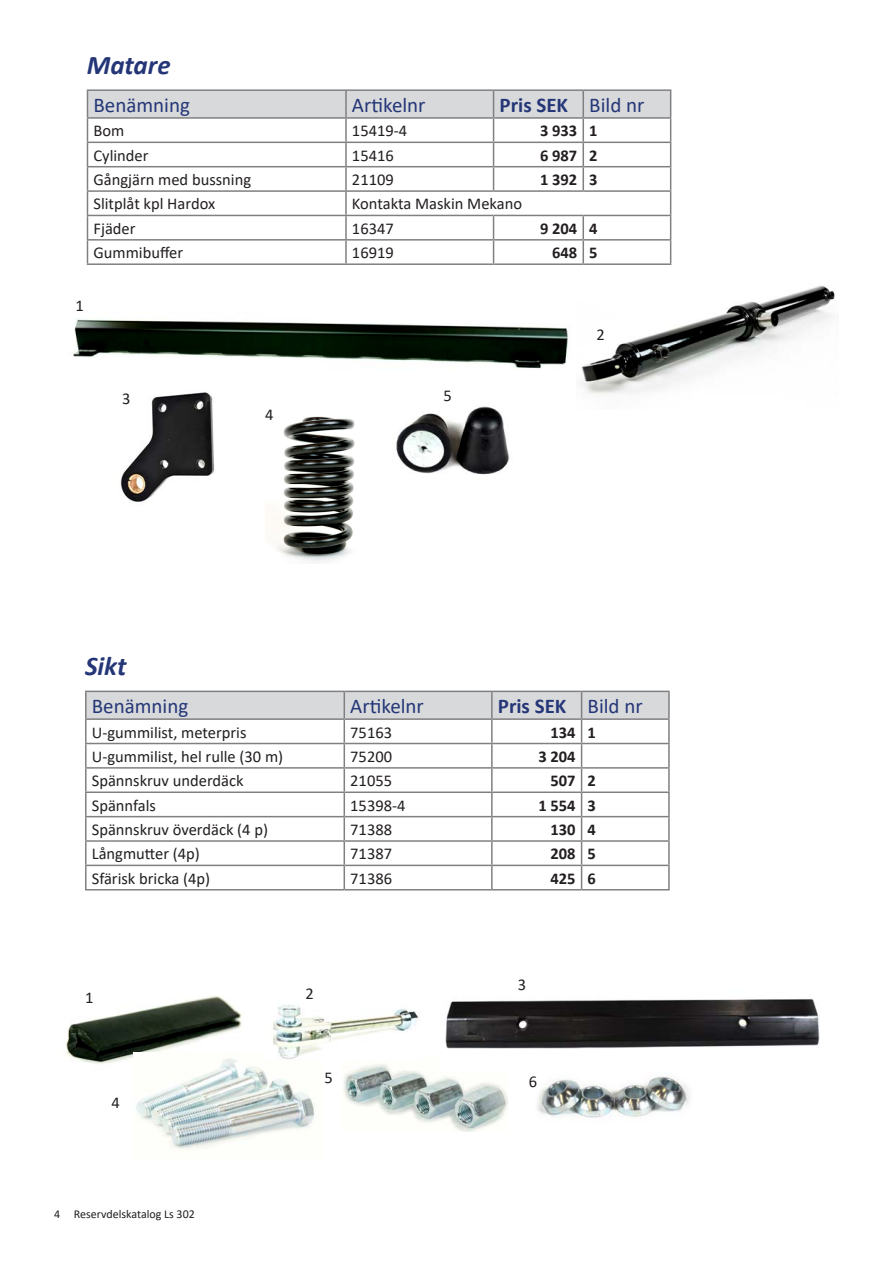
<style>
.page{position:relative;width:893px;height:1263px;background:#fff}
.page>*{position:absolute;margin:0;border:0;box-sizing:border-box;transform-origin:0 0}
.Innehållsrubrik{font:italic 700 27px "Calibri";color:#243677}
.t1{font:21px "Calibri";color:#243677}
.t2{font:700 21px "Calibri";color:#243677}
.t3{font:16.5px "Calibri";color:#231f20}
.t4{font:700 16.5px "Calibri";color:#231f20}
.t5{font:12px "Calibri";color:#231f20}
</style>
<div class="page">
<hr style="left:87px;top:89px;width:259px;height:2px;background:#808083">
<hr style="left:346px;top:89px;width:148px;height:2px;background:#808083">
<hr style="left:494px;top:89px;width:89px;height:2px;background:#808083">
<hr style="left:583px;top:89px;width:88px;height:2px;background:#808083">
<svg style="left:87px;top:90px;width:584px;height:173px"></svg>
<hr style="left:87px;top:263px;width:259px;height:2px;background:#808083">
<hr style="left:346px;top:263px;width:148px;height:2px;background:#808083">
<hr style="left:494px;top:263px;width:89px;height:2px;background:#808083">
<hr style="left:583px;top:263px;width:88px;height:2px;background:#808083">
<hr style="left:85px;top:691px;width:259px;height:1px;background:#808083">
<hr style="left:85px;top:692px;width:2px;height:26px;background:#808083">
<hr style="left:582px;top:691px;width:88px;height:1px;background:#808083">
<hr style="left:668px;top:692px;width:2px;height:26px;background:#808083">
<hr style="left:85px;top:718px;width:259px;height:2px;background:#808083">
<hr style="left:85px;top:720px;width:2px;height:23px;background:#808083">
<hr style="left:582px;top:718px;width:88px;height:2px;background:#808083">
<hr style="left:668px;top:720px;width:2px;height:23px;background:#808083">
<hr style="left:85px;top:743px;width:259px;height:1px;background:#808083">
<hr style="left:85px;top:744px;width:2px;height:23px;background:#808083">
<hr style="left:582px;top:743px;width:88px;height:1px;background:#808083">
<hr style="left:668px;top:744px;width:2px;height:23px;background:#808083">
<hr style="left:85px;top:767px;width:259px;height:2px;background:#808083">
<hr style="left:85px;top:769px;width:2px;height:22px;background:#808083">
<hr style="left:582px;top:767px;width:88px;height:2px;background:#808083">
<hr style="left:668px;top:769px;width:2px;height:22px;background:#808083">
<hr style="left:85px;top:791px;width:259px;height:2px;background:#808083">
<hr style="left:85px;top:793px;width:2px;height:23px;background:#808083">
<hr style="left:582px;top:791px;width:88px;height:2px;background:#808083">
<hr style="left:668px;top:793px;width:2px;height:23px;background:#808083">
<hr style="left:85px;top:816px;width:259px;height:1px;background:#808083">
<hr style="left:85px;top:817px;width:2px;height:23px;background:#808083">
<hr style="left:582px;top:816px;width:88px;height:1px;background:#808083">
<hr style="left:668px;top:817px;width:2px;height:23px;background:#808083">
<hr style="left:85px;top:840px;width:259px;height:2px;background:#808083">
<hr style="left:85px;top:842px;width:2px;height:23px;background:#808083">
<hr style="left:582px;top:840px;width:88px;height:2px;background:#808083">
<hr style="left:668px;top:842px;width:2px;height:23px;background:#808083">
<hr style="left:85px;top:865px;width:259px;height:1px;background:#808083">
<hr style="left:85px;top:866px;width:2px;height:23px;background:#808083">
<hr style="left:582px;top:865px;width:88px;height:1px;background:#808083">
<svg style="left:86px;top:691px;width:583px;height:198px"></svg>
<hr style="left:668px;top:866px;width:2px;height:23px;background:#808083">
<hr style="left:85px;top:889px;width:259px;height:1px;background:#808083">
<hr style="left:344px;top:889px;width:148px;height:1px;background:#808083">
<hr style="left:492px;top:889px;width:90px;height:1px;background:#808083">
<hr style="left:582px;top:889px;width:88px;height:1px;background:#808083">
<img style="left:581px;top:286px;width:254px;height:108px">
<img style="left:120px;top:392px;width:94px;height:112px">
<img style="left:265px;top:416px;width:90px;height:147px">
<img style="left:396px;top:406px;width:113px;height:69px">
<img style="left:73px;top:318px;width:496px;height:51px">
<img style="left:66px;top:996px;width:176px;height:68px">
<img style="left:537px;top:1076px;width:153px;height:42px">
<img style="left:343px;top:1064px;width:164px;height:67px">
<img style="left:134px;top:1053px;width:181px;height:97px">
<img style="left:440px;top:999px;width:380px;height:71px">
<img style="left:265px;top:1005px;width:154px;height:55px">
<p class="Innehållsrubrik" style="left:87px;top:46px;width:85px">Matare</p>
<p class="t1" style="left:93px;top:90px;width:98px">Benämning</p>
<p class="t1" style="left:352px;top:90px;width:75px">Artikelnr</p>
<p class="t2" style="left:500px;top:90px;width:70px">Pris SEK</p>
<p class="t1" style="left:589px;top:90px;width:57px">Bild nr</p>
<p class="t3" style="left:93px;top:119px;width:32px">Bom</p>
<p class="t3" style="left:352px;top:119px;width:57px">15419-4</p>
<p class="t4" style="left:540px;top:119px;width:39px">3 933</p>
<p class="t4" style="left:589px;top:119px;width:10px">1</p>
<p class="t3" style="left:93px;top:144px;width:57px">Cylinder</p>
<p class="t3" style="left:352px;top:144px;width:43px">15416</p>
<p class="t4" style="left:540px;top:144px;width:39px">6 987</p>
<p class="t4" style="left:589px;top:144px;width:10px">2</p>
<p class="t3" style="left:93px;top:168px;width:159px">Gångjärn med bussning</p>
<p class="t3" style="left:352px;top:168px;width:43px">21109</p>
<p class="t4" style="left:540px;top:168px;width:39px">1 392</p>
<p class="t4" style="left:589px;top:168px;width:10px">3</p>
<p class="t3" style="left:93px;top:192px;width:123px">Slitplåt kpl Hardox</p>
<p class="t3" style="left:352px;top:192px;width:172px">Kontakta Maskin Mekano</p>
<p class="t3" style="left:93px;top:217px;width:44px">Fjäder</p>
<p class="t3" style="left:352px;top:217px;width:43px">16347</p>
<p class="t4" style="left:540px;top:217px;width:39px">9 204</p>
<p class="t4" style="left:589px;top:217px;width:10px">4</p>
<p class="t3" style="left:93px;top:241px;width:91px">Gummibuffer</p>
<p class="t3" style="left:352px;top:241px;width:43px">16919</p>
<p class="t4" style="left:552px;top:241px;width:27px">648</p>
<p class="t4" style="left:589px;top:241px;width:10px">5</p>
<p class="t3" style="left:75px;top:294px;width:10px">1</p>
<p class="t3" style="left:596px;top:323px;width:10px">2</p>
<p class="t3" style="left:122px;top:387px;width:10px">3</p>
<p class="t3" style="left:265px;top:403px;width:10px">4</p>
<p class="t3" style="left:444px;top:384px;width:10px">5</p>
<p class="Innehållsrubrik" style="left:85px;top:647px;width:43px">Sikt</p>
<p class="t1" style="left:92px;top:691px;width:98px">Benämning</p>
<p class="t1" style="left:350px;top:691px;width:75px">Artikelnr</p>
<p class="t2" style="left:498px;top:691px;width:70px">Pris SEK</p>
<p class="t1" style="left:588px;top:691px;width:57px">Bild nr</p>
<p class="t3" style="left:92px;top:720px;width:156px">U-gummilist, meterpris</p>
<p class="t3" style="left:350px;top:720px;width:43px">75163</p>
<p class="t4" style="left:550px;top:720px;width:27px">134</p>
<p class="t4" style="left:588px;top:720px;width:10px">1</p>
<p class="t3" style="left:92px;top:745px;width:193px">U-gummilist, hel rulle (30 m)</p>
<p class="t3" style="left:350px;top:745px;width:43px">75200</p>
<p class="t4" style="left:538px;top:745px;width:39px">3 204</p>
<p class="t3" style="left:92px;top:769px;width:153px">Spännskruv underdäck</p>
<p class="t3" style="left:350px;top:769px;width:43px">21055</p>
<p class="t4" style="left:550px;top:769px;width:27px">507</p>
<p class="t4" style="left:588px;top:769px;width:10px">2</p>
<p class="t3" style="left:92px;top:794px;width:66px">Spännfals</p>
<p class="t3" style="left:350px;top:794px;width:57px">15398-4</p>
<p class="t4" style="left:538px;top:793px;width:39px">1 554</p>
<p class="t4" style="left:588px;top:793px;width:10px">3</p>
<p class="t3" style="left:92px;top:818px;width:178px">Spännskruv överdäck (4 p)</p>
<p class="t3" style="left:350px;top:818px;width:43px">71388</p>
<p class="t4" style="left:550px;top:818px;width:27px">130</p>
<p class="t4" style="left:588px;top:818px;width:10px">4</p>
<p class="t3" style="left:92px;top:842px;width:110px">Långmutter (4p)</p>
<p class="t3" style="left:350px;top:842px;width:43px">71387</p>
<p class="t4" style="left:550px;top:842px;width:27px">208</p>
<p class="t4" style="left:588px;top:842px;width:10px">5</p>
<p class="t3" style="left:92px;top:867px;width:120px">Sfärisk bricka (4p)</p>
<p class="t3" style="left:350px;top:867px;width:43px">71386</p>
<p class="t4" style="left:550px;top:866px;width:27px">425</p>
<p class="t4" style="left:588px;top:866px;width:10px">6</p>
<p class="t3" style="left:85px;top:986px;width:10px">1</p>
<p class="t3" style="left:306px;top:982px;width:10px">2</p>
<p class="t3" style="left:518px;top:973px;width:10px">3</p>
<p class="t3" style="left:111px;top:1091px;width:10px">4</p>
<p class="t3" style="left:324px;top:1065px;width:10px">5</p>
<p class="t3" style="left:529px;top:1070px;width:10px">6</p>
<p class="t5" style="left:54px;top:1206px;width:142px">4 Reservdelskatalog Ls 302</p>
</div>
